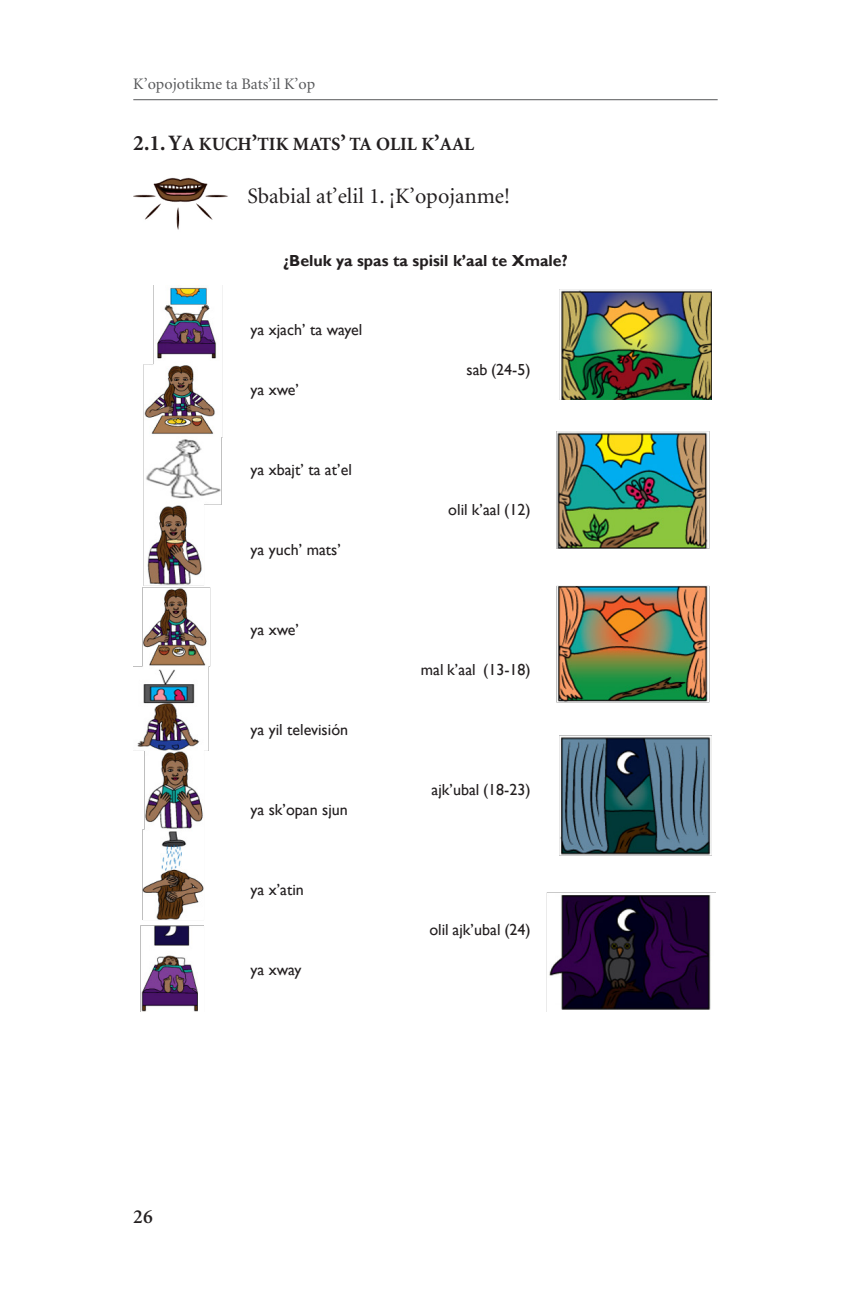
<style>
.page{position:relative;width:851px;height:1304px;background:#fff}
.page>*{position:absolute;margin:0;border:0;box-sizing:border-box;transform-origin:0 0}
.body_sin{font:22px "Minion";color:#231f20}
.t1{font:600 20px "Minion";color:#231f20}
.titulo_2{font:18.8px "Minion Bold SC850";color:#231f20}
.tablas_y_graficas{font:16px "Gill Sans";color:#231f20}
.cabeza_tabla{font:700 16px "Gill Sans";color:#231f20}
.t2{font:16px "Minion";color:#57585a}
.s1{font-size:22px}
</style>
<div class="page">
<hr style="left:133px;top:99px;width:584px;height:1px;background:#57585a">
<img style="left:133px;top:177px;width:95px;height:53px">
<img style="left:133px;top:286px;width:582px;height:726px">
<p class="t2" style="left:133px;top:76px;width:183px">K’opojotikme ta Bats’il K’op</p>
<p class="titulo_2" style="left:133px;top:134px;width:342px"><span class="s1">2.1. Y</span>A KUCH<span class="s1">’</span>TIK MATS<span class="s1">’</span> TA OLIL K<span class="s1">’</span>AAL</p>
<p class="body_sin" style="left:247px;top:185px;width:264px">Sbabial at’elil 1. ¡K’opojanme!</p>
<p class="cabeza_tabla" style="left:283px;top:251px;width:286px">¿Beluk ya spas ta spisil k’aal te Xmale?</p>
<p class="t1" style="left:133px;top:1206px;width:21px">26</p>
<p class="tablas_y_graficas" style="left:250px;top:320px;width:113px">ya xjach’ ta wayel</p>
<p class="tablas_y_graficas" style="left:250px;top:380px;width:50px">ya xwe’</p>
<p class="tablas_y_graficas" style="left:250px;top:460px;width:103px">ya xbajt’ ta at’el</p>
<p class="tablas_y_graficas" style="left:250px;top:540px;width:92px">ya yuch’ mats’</p>
<p class="tablas_y_graficas" style="left:250px;top:620px;width:50px">ya xwe’</p>
<p class="tablas_y_graficas" style="left:250px;top:720px;width:99px">ya yil televisión</p>
<p class="tablas_y_graficas" style="left:250px;top:800px;width:99px">ya sk’opan sjun</p>
<p class="tablas_y_graficas" style="left:250px;top:880px;width:55px">ya x’atin</p>
<p class="tablas_y_graficas" style="left:250px;top:960px;width:52px">ya xway</p>
<p class="tablas_y_graficas" style="left:466px;top:360px;width:66px">sab (24-5)</p>
<p class="tablas_y_graficas" style="left:448px;top:500px;width:84px">olil k’aal (12)</p>
<p class="tablas_y_graficas" style="left:421px;top:660px;width:111px">mal k’aal (13-18)</p>
<p class="tablas_y_graficas" style="left:431px;top:780px;width:101px">ajk’ubal (18-23)</p>
<p class="tablas_y_graficas" style="left:429px;top:920px;width:103px">olil ajk’ubal (24)</p>
</div>
